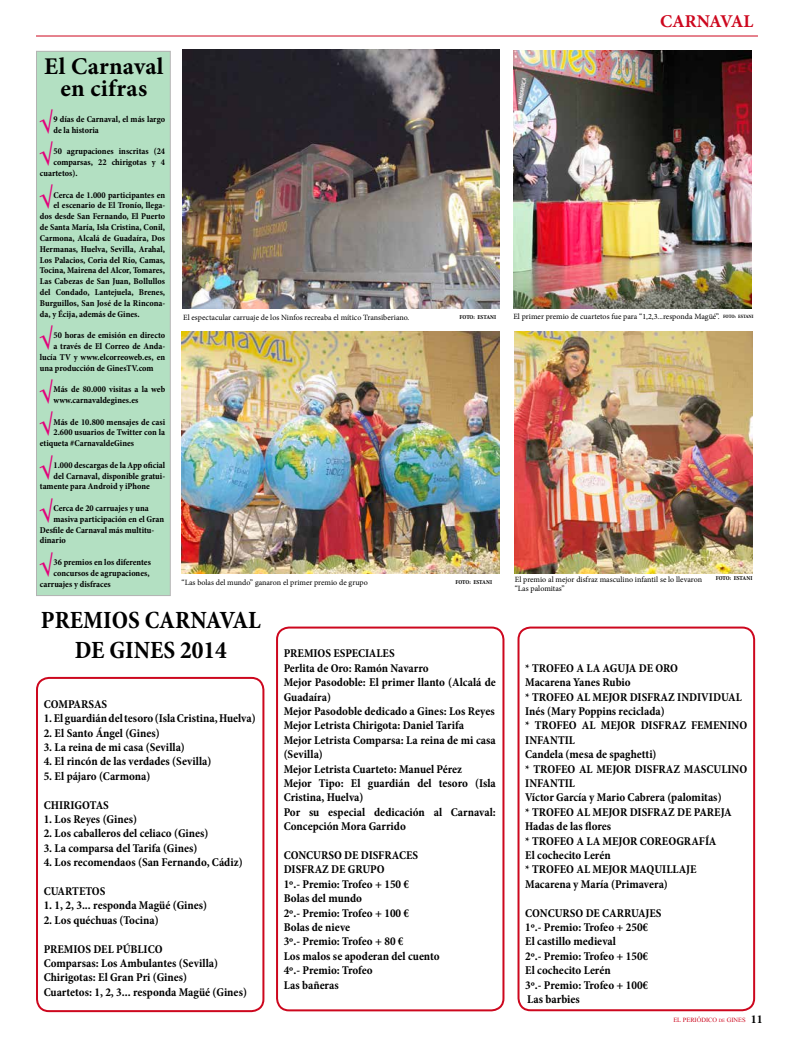
<style>
.page{position:relative;width:794px;height:1049px;background:#fff}
.page>*{position:absolute;margin:0;border:0;box-sizing:border-box;transform-origin:0 0}
.t1{font:700 condensed 25.8px "Minion Pro";color:#e2007a}
.t2{font:700 condensed 25px/30px "Minion Pro";color:#000;text-align:center}
.t3{font:700 24px/21.8px "Minion Pro";letter-spacing:.01em;color:#000;text-align:center}
.t4{font:700 18px "Minion Pro";color:#cd071e}
.t5{font:700 condensed 12px/14.4px "Minion Pro";color:#000}
.t6{font:700 condensed 9px/10.8px "Minion Pro";color:#000}
.t7{font:8px/9.6px "Minion Pro";color:#000}
.t8{font:8px "Aparajita";color:#cd071e}
.t9{font:700 condensed 6px "Minion Pro";letter-spacing:-.005em;color:#000}
.t10{font:700 condensed 5px "Minion Pro";letter-spacing:-.005em;color:#000}
.s1{font-size:6px}
.s2{font-family:"Minion Pro";font-weight:700;font-size:12px;color:#000}
</style>
<div class="page">
<div style="left:36px;top:51px;width:134px;height:544px;background:#b3e0c2"></div>
<hr style="left:36px;top:36px;width:722px;height:1px;background:#cd071e">
<div style="left:36px;top:677px;width:228px;height:335px;border:2px solid #cd071e;border-radius:12px"></div>
<div style="left:276px;top:626px;width:228px;height:385px;border:2px solid #cd071e;border-radius:12px"></div>
<div style="left:517px;top:626px;width:238px;height:385px;border:2px solid #cd071e;border-radius:12px"></div>
<img style="left:182px;top:49px;width:318px;height:260px">
<img style="left:182px;top:332px;width:317px;height:242px">
<img style="left:513px;top:51px;width:238px;height:258px">
<img style="left:515px;top:332px;width:237px;height:242px">
<h3 class="t3" style="left:44px;top:56px;width:121px">El Carnaval en cifras</h3>
<h1 class="t1" style="left:39px;top:107px;width:16px">√</h1>
<p class="t6" style="left:54px;top:114px;width:113px">9 días de Carnaval, el más largo de la historia</p>
<h1 class="t1" style="left:39px;top:139px;width:16px">√</h1>
<p class="t6" style="left:54px;top:146px;width:113px">50 agrupaciones inscritas (24</p>
<p class="t6" style="left:54px;top:157px;width:113px">comparsas, 22 chirigotas y 4</p>
<p class="t6" style="left:40px;top:168px;width:39px">cuartetos).</p>
<h1 class="t1" style="left:39px;top:182px;width:16px">√</h1>
<p class="t6" style="left:54px;top:189px;width:113px">Cerca de 1.000 participantes en</p>
<p class="t6" style="left:54px;top:200px;width:113px">el escenario de El Tronío, llega-</p>
<p class="t6" style="left:40px;top:211px;width:127px">dos desde San Fernando, El Puerto</p>
<p class="t6" style="left:40px;top:222px;width:127px">de Santa María, Isla Cristina, Conil,</p>
<p class="t6" style="left:40px;top:233px;width:127px">Carmona, Alcalá de Guadaíra, Dos</p>
<p class="t6" style="left:40px;top:243px;width:127px">Hermanas, Huelva, Sevilla, Arahal,</p>
<p class="t6" style="left:40px;top:254px;width:127px">Los Palacios, Coria del Río, Camas,</p>
<p class="t6" style="left:40px;top:265px;width:127px">Tocina, Mairena del Alcor, Tomares,</p>
<p class="t6" style="left:40px;top:276px;width:127px">Las Cabezas de San Juan, Bollullos</p>
<p class="t6" style="left:40px;top:287px;width:127px">del Condado, Lantejuela, Brenes,</p>
<p class="t6" style="left:40px;top:297px;width:127px">Burguillos, San José de la Rincona-</p>
<p class="t6" style="left:40px;top:308px;width:101px">da, y Écija, además de Gines.</p>
<h1 class="t1" style="left:39px;top:323px;width:16px">√</h1>
<p class="t6" style="left:54px;top:330px;width:113px">50 horas de emisión en directo</p>
<p class="t6" style="left:54px;top:341px;width:113px">a través de El Correo de Anda-</p>
<p class="t6" style="left:40px;top:351px;width:127px">lucía TV y www.elcorreoweb.es, en</p>
<p class="t6" style="left:40px;top:362px;width:115px">una producción de GinesTV.com</p>
<h1 class="t1" style="left:39px;top:377px;width:16px">√</h1>
<p class="t6" style="left:54px;top:384px;width:113px">Más de 80.000 visitas a la web www.carnavaldegines.es</p>
<h1 class="t1" style="left:39px;top:409px;width:16px">√</h1>
<p class="t6" style="left:54px;top:416px;width:113px">Más de 10.800 mensajes de casi</p>
<p class="t6" style="left:54px;top:427px;width:113px">2.600 usuarios de Twitter con la</p>
<p class="t6" style="left:40px;top:438px;width:96px">etiqueta #CarnavaldeGines</p>
<h1 class="t1" style="left:39px;top:452px;width:16px">√</h1>
<p class="t6" style="left:54px;top:459px;width:113px">1.000 descargas de la App oficial</p>
<p class="t6" style="left:54px;top:470px;width:113px">del Carnaval, disponible gratui-</p>
<p class="t6" style="left:40px;top:481px;width:112px">tamente para Android y iPhone</p>
<h1 class="t1" style="left:39px;top:496px;width:16px">√</h1>
<p class="t6" style="left:54px;top:503px;width:97px">Cerca de 20 carruajes y una</p>
<p class="t6" style="left:54px;top:513px;width:112px">masiva participación en el Gran</p>
<p class="t6" style="left:40px;top:524px;width:116px">Desfile de Carnaval más multitu-</p>
<p class="t6" style="left:40px;top:535px;width:28px">dinario</p>
<h1 class="t1" style="left:39px;top:550px;width:16px">√</h1>
<p class="t6" style="left:54px;top:557px;width:99px">36 premios en los diferentes</p>
<p class="t6" style="left:54px;top:567px;width:98px">concursos de agrupaciones,</p>
<p class="t6" style="left:40px;top:578px;width:72px">carruajes y disfraces</p>
<h3 class="t4" style="left:660px;top:8px;width:95px">CARNAVAL</h3>
<p class="t7" style="left:183px;top:313px;width:228px">El espectacular carruaje de los Ninfos recreaba el mítico Transiberiano.</p>
<p class="t9" style="left:459px;top:313px;width:38px">FOTO: ESTANI</p>
<p class="t7" style="left:513px;top:311px;width:208px">El primer premio de cuartetos fue para “1,2,3...responda Magüé”.</p>
<p class="t10" style="left:723px;top:313px;width:32px">FOTO: ESTANI</p>
<p class="t7" style="left:182px;top:578px;width:188px">“Las bolas del mundo” ganaron el primer premio de grupo</p>
<p class="t9" style="left:455px;top:578px;width:38px">FOTO: ESTANI</p>
<p class="t7" style="left:515px;top:574px;width:189px">El premio al mejor disfraz masculino infantil se lo llevaron “Las palomitas”</p>
<p class="t9" style="left:715px;top:574px;width:38px">FOTO: ESTANI</p>
<h2 class="t2" style="left:41px;top:605px;width:221px">PREMIOS CARNAVAL<br>DE GINES 2014</h2>
<p class="t5" style="left:44px;top:697px;width:65px">COMPARSAS</p>
<p class="t5" style="left:44px;top:711px;width:213px">1. El guardián del tesoro (Isla Cristina, Huelva)</p>
<p class="t5" style="left:44px;top:725px;width:118px">2. El Santo Ángel (Gines)</p>
<p class="t5" style="left:44px;top:740px;width:143px">3. La reina de mi casa (Sevilla)</p>
<p class="t5" style="left:44px;top:754px;width:169px">4. El rincón de las verdades (Sevilla)</p>
<p class="t5" style="left:44px;top:769px;width:108px">5. El pájaro (Carmona)</p>
<p class="t5" style="left:44px;top:797px;width:67px">CHIRIGOTAS</p>
<p class="t5" style="left:44px;top:812px;width:95px">1. Los Reyes (Gines)</p>
<p class="t5" style="left:44px;top:826px;width:166px">2. Los caballeros del celiaco (Gines)</p>
<p class="t5" style="left:44px;top:841px;width:155px">3. La comparsa del Tarifa (Gines)</p>
<p class="t5" style="left:44px;top:855px;width:200px">4. Los recomendaos (San Fernando, Cádiz)</p>
<p class="t5" style="left:44px;top:884px;width:63px">CUARTETOS</p>
<p class="t5" style="left:44px;top:898px;width:165px">1. 1, 2, 3... responda Magüé (Gines)</p>
<p class="t5" style="left:44px;top:913px;width:116px">2. Los quéchuas (Tocina)</p>
<p class="t5" style="left:44px;top:941px;width:205px">PREMIOS DEL PÚBLICO<br>Comparsas: Los Ambulantes (Sevilla)<br>Chirigotas: El Gran Pri (Gines)<br>Cuartetos: 1, 2, 3... responda Magüé (Gines)</p>
<p class="t5" style="left:284px;top:646px;width:214px">PREMIOS ESPECIALES<br>Perlita de Oro: Ramón Navarro<br>Mejor Pasodoble: El primer llanto (Alcalá de<br>Guadaíra)<br>Mejor Pasodoble dedicado a Gines: Los Reyes<br>Mejor Letrista Chirigota: Daniel Tarifa<br>Mejor Letrista Comparsa: La reina de mi casa (Sevilla)<br>Mejor Letrista Cuarteto: Manuel Pérez<br>Mejor Tipo: El guardián del tesoro (Isla<br>Cristina, Huelva)<br>Por su especial dedicación al Carnaval:<br>Concepción Mora Garrido</p>
<p class="t5" style="left:284px;top:848px;width:157px">CONCURSO DE DISFRACES<br>DISFRAZ DE GRUPO<br>1º.- Premio: Trofeo + 150 €<br>Bolas del mundo<br>2º.- Premio: Trofeo + 100 €<br>Bolas de nieve<br>3º.- Premio: Trofeo + 80 €<br>Los malos se apoderan del cuento<br>4º.- Premio: Trofeo<br>Las bañeras</p>
<p class="t5" style="left:525px;top:661px;width:223px">* TROFEO A LA AGUJA DE ORO<br>Macarena Yanes Rubio<br>* TROFEO AL MEJOR DISFRAZ INDIVIDUAL<br>Inés (Mary Poppins reciclada)<br>* TROFEO AL MEJOR DISFRAZ FEMENINO<br>INFANTIL<br>Candela (mesa de spaghetti)<br>* TROFEO AL MEJOR DISFRAZ MASCULINO<br>INFANTIL<br>Víctor García y Mario Cabrera (palomitas)<br>* TROFEO AL MEJOR DISFRAZ DE PAREJA<br>Hadas de las flores<br>* TROFEO A LA MEJOR COREOGRAFÍA<br>El cochecito Lerén<br>* TROFEO AL MEJOR MAQUILLAJE<br>Macarena y María (Primavera)</p>
<p class="t5" style="left:525px;top:905px;width:138px">CONCURSO DE CARRUAJES<br>1º.- Premio: Trofeo + 250€<br>El castillo medieval<br>2º.- Premio: Trofeo + 150€<br>El cochecito Lerén<br>3º.- Premio: Trofeo + 100€<br>Las barbies</p>
<p class="t8" style="left:673px;top:1016px;width:91px">EL PERIÓDICO <span class="s1">DE</span> GINES <span class="s2">11</span></p>
</div>
